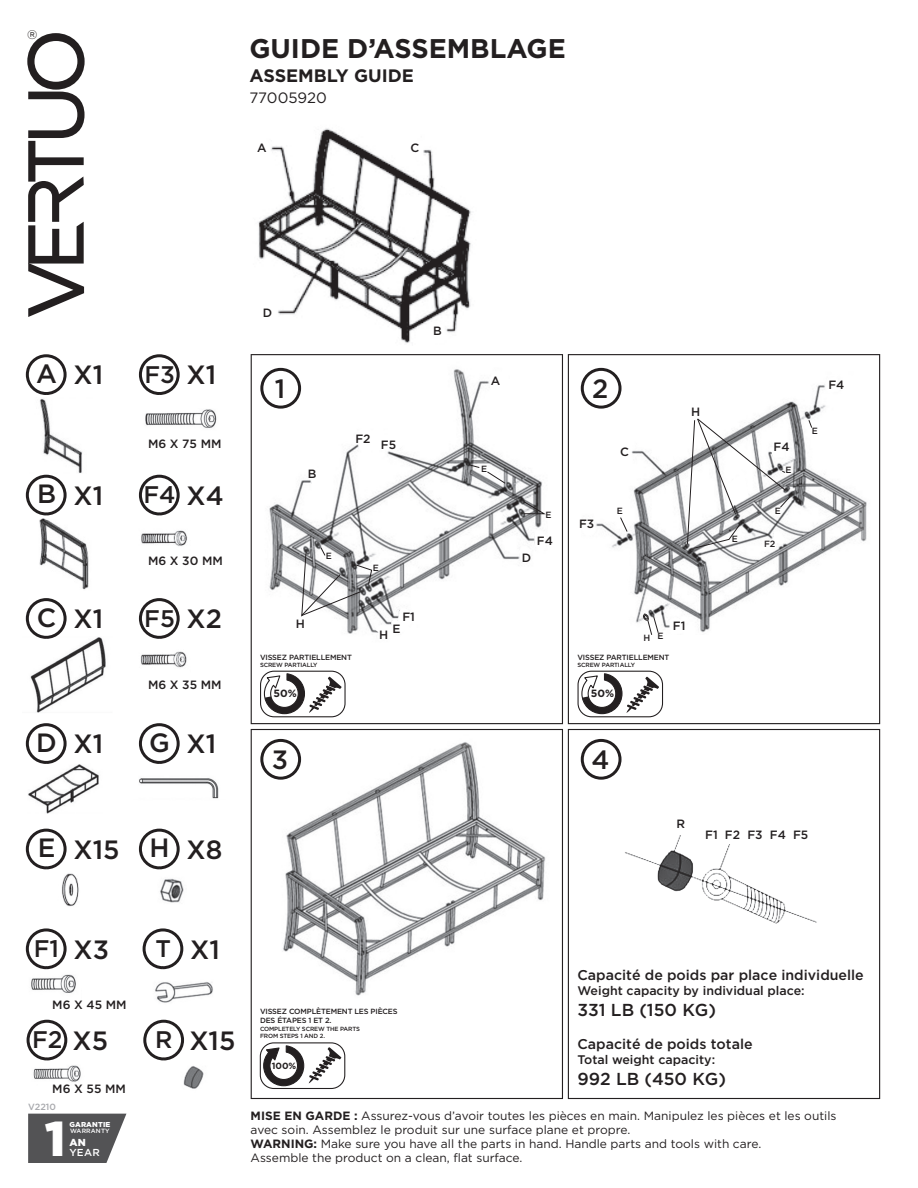
<style>
.page{position:relative;width:918px;height:1188px;background:#fff}
.page>*{position:absolute;margin:0;border:0;box-sizing:border-box;transform-origin:0 0}
.t1{font:900 48.9px "Gotham";color:#fff}
.t2{font:700 27px "Gotham";color:#231f20}
.t3{font:500 26.4px "Gotham";color:#231f20}
.t4{font:500 24px "Gotham";color:#231f20}
.t5{font:700 18px "Gotham";color:#231f20}
.t6{font:500 17.25px "Gotham";color:#231f20}
.t7{font:15px "Gotham";color:#231f20}
.t8{font:500 14.1px "Gotham";color:#231f20}
.t9{font:500 12.45px "Gotham";color:#231f20}
.t10{font:12.45px "Gotham";color:#231f20}
.t11{font:12px/13.8px "Gotham";color:#231f20}
.t12{font:500 12px "Gotham";color:#231f20}
.t13{font:700 10.5px "Gotham";color:#231f20}
.t14{font:500 10.05px "Gotham";color:#fff}
.t15{font:900 10.05px "Gotham";color:#fff}
.t16{font:500 9px "Gotham";color:#231f20}
.t17{font:500 9px "Gotham";color:#a8a9ad}
.t18{font:700 9px "Gotham";color:#231f20}
.t19{font:500 7.5px/9px "Gotham";letter-spacing:-.02em;color:#231f20}
.t20{font:900 7.2px "Gotham";letter-spacing:.02em;color:#fff}
.t21{font:500 6.15px "Gotham";letter-spacing:.02em;color:#fff}
.t22{font:500 6px/7.2px "Gotham";letter-spacing:-.02em;color:#231f20}
.s1{font-size:26.4px}
.s2{font-size:24px}
.s3{font-weight:700}
</style>
<div class="page">
<img style="left:258px;top:128px;width:213px;height:215px">
<img style="left:30px;top:636px;width:76px;height:77px">
<img style="left:62px;top:873px;width:17px;height:34px">
<img style="left:141px;top:530px;width:47px;height:16px">
<img style="left:140px;top:651px;width:47px;height:17px">
<img style="left:145px;top:409px;width:72px;height:19px">
<img style="left:139px;top:778px;width:80px;height:21px">
<img style="left:155px;top:982px;width:58px;height:21px">
<img style="left:160px;top:878px;width:24px;height:25px">
<img style="left:28px;top:762px;width:71px;height:52px">
<img style="left:31px;top:968px;width:45px;height:25px">
<img style="left:33px;top:1065px;width:48px;height:17px">
<img style="left:183px;top:1066px;width:21px;height:23px">
<img style="left:40px;top:398px;width:42px;height:75px">
<img style="left:39px;top:520px;width:50px;height:70px">
<svg style="left:27px;top:33px;width:58px;height:284px"></svg>
<svg style="left:251px;top:354px;width:312px;height:370px"></svg>
<svg style="left:251px;top:729px;width:312px;height:370px"></svg>
<svg style="left:568px;top:354px;width:312px;height:370px"></svg>
<svg style="left:568px;top:729px;width:312px;height:370px"></svg>
<div style="left:26px;top:723px;width:41px;height:41px;background:#fff;border:3px solid #231f20;border-radius:50%"></div>
<div style="left:26px;top:829px;width:41px;height:40px;background:#fff;border:3px solid #231f20;border-radius:50%"></div>
<svg style="left:26px;top:354px;width:41px;height:41px"></svg>
<div style="left:26px;top:475px;width:41px;height:40px;background:#fff;border:3px solid #231f20;border-radius:50%"></div>
<div style="left:26px;top:598px;width:41px;height:41px;background:#fff;border:3px solid #231f20;border-radius:50%"></div>
<svg style="left:139px;top:723px;width:41px;height:41px"></svg>
<div style="left:139px;top:829px;width:41px;height:40px;background:#fff;border:3px solid #231f20;border-radius:50%"></div>
<svg style="left:139px;top:354px;width:41px;height:41px"></svg>
<div style="left:139px;top:475px;width:41px;height:40px;background:#fff;border:3px solid #231f20;border-radius:50%"></div>
<svg style="left:139px;top:598px;width:41px;height:41px"></svg>
<div style="left:27px;top:1020px;width:40px;height:40px;background:#fff;border:3px solid #231f20;border-radius:50%"></div>
<svg style="left:26px;top:928px;width:41px;height:41px"></svg>
<div style="left:143px;top:1020px;width:41px;height:40px;background:#fff;border:3px solid #231f20;border-radius:50%"></div>
<div style="left:143px;top:928px;width:40px;height:41px;background:#fff;border:3px solid #231f20;border-radius:50%"></div>
<svg style="left:28px;top:1114px;width:98px;height:49px;background:#646465"></svg>
<div style="left:260px;top:671px;width:86px;height:46px;border:1px solid #231f20;border-radius:14px"></div>
<svg style="left:263px;top:673px;width:79px;height:42px"></svg>
<div style="left:578px;top:671px;width:85px;height:46px;border:1px solid #231f20;border-radius:14px"></div>
<svg style="left:581px;top:673px;width:78px;height:42px"></svg>
<div style="left:260px;top:1042px;width:85px;height:47px;border:1px solid #231f20;border-radius:14px"></div>
<svg style="left:263px;top:1045px;width:78px;height:42px"></svg>
<img style="left:621px;top:824px;width:206px;height:110px">
<p class="t10" style="left:27px;top:27px;width:12px">®</p>
<h2 class="t2" style="left:249px;top:33px;width:318px">GUIDE D’ASSEMBLAGE</h2>
<h3 class="t5" style="left:249px;top:66px;width:166px">ASSEMBLY GUIDE</h3>
<p class="t7" style="left:249px;top:90px;width:79px">77005920</p>
<p class="t12" style="left:257px;top:141px;width:11px">A</p>
<p class="t12" style="left:411px;top:141px;width:10px">C</p>
<p class="t12" style="left:263px;top:306px;width:11px">D</p>
<p class="t12" style="left:433px;top:324px;width:10px">B</p>
<h3 class="t3" style="left:36px;top:360px;width:69px">A X1</h3>
<h3 class="t4" style="left:144px;top:361px;width:73px">F3 <span class="s1">X1</span></h3>
<h3 class="t3" style="left:275px;top:374px;width:12px">1</h3>
<p class="t12" style="left:491px;top:374px;width:11px">A</p>
<h3 class="t3" style="left:592px;top:374px;width:18px">2</h3>
<p class="t12" style="left:828px;top:378px;width:18px">F4</p>
<p class="t12" style="left:691px;top:405px;width:11px">H</p>
<p class="t12" style="left:148px;top:437px;width:75px">M6 X 75 MM</p>
<p class="t12" style="left:355px;top:432px;width:17px">F2</p>
<p class="t12" style="left:381px;top:438px;width:17px">F5</p>
<p class="t12" style="left:620px;top:445px;width:10px">C</p>
<p class="t12" style="left:774px;top:440px;width:18px">F4</p>
<p class="t16" style="left:812px;top:426px;width:8px">E</p>
<p class="t12" style="left:308px;top:467px;width:10px">B</p>
<p class="t16" style="left:481px;top:464px;width:8px">E</p>
<p class="t16" style="left:786px;top:465px;width:8px">E</p>
<h3 class="t3" style="left:37px;top:480px;width:68px">B X1</h3>
<h3 class="t4" style="left:144px;top:481px;width:82px">F4 <span class="s1">X4</span></h3>
<p class="t16" style="left:545px;top:509px;width:8px">E</p>
<p class="t16" style="left:617px;top:506px;width:8px">E</p>
<p class="t16" style="left:775px;top:506px;width:8px">E</p>
<p class="t12" style="left:579px;top:517px;width:17px">F3</p>
<p class="t12" style="left:537px;top:534px;width:18px">F4</p>
<p class="t16" style="left:732px;top:534px;width:8px">E</p>
<p class="t16" style="left:764px;top:539px;width:13px">F2</p>
<p class="t12" style="left:148px;top:554px;width:76px">M6 X 30 MM</p>
<p class="t16" style="left:326px;top:550px;width:8px">E</p>
<p class="t16" style="left:373px;top:562px;width:8px">E</p>
<p class="t12" style="left:522px;top:551px;width:11px">D</p>
<h3 class="t3" style="left:37px;top:604px;width:68px">C X1</h3>
<h3 class="t4" style="left:144px;top:605px;width:79px">F5 <span class="s1">X2</span></h3>
<p class="t12" style="left:296px;top:617px;width:11px">H</p>
<p class="t12" style="left:402px;top:610px;width:14px">F1</p>
<p class="t12" style="left:392px;top:622px;width:10px">E</p>
<p class="t12" style="left:379px;top:628px;width:11px">H</p>
<p class="t16" style="left:643px;top:632px;width:21px">H E</p>
<p class="t12" style="left:673px;top:619px;width:14px">F1</p>
<p class="t19" style="left:260px;top:652px;width:93px">VISSEZ PARTIELLEMENT</p>
<p class="t22" style="left:260px;top:661px;width:59px">SCREW PARTIALLY</p>
<p class="t19" style="left:578px;top:652px;width:93px">VISSEZ PARTIELLEMENT</p>
<p class="t22" style="left:578px;top:661px;width:59px">SCREW PARTIALLY</p>
<p class="t12" style="left:148px;top:678px;width:75px">M6 X 35 MM</p>
<p class="t13" style="left:273px;top:687px;width:25px">50%</p>
<p class="t13" style="left:591px;top:687px;width:25px">50%</p>
<h3 class="t3" style="left:36px;top:729px;width:68px">D X1</h3>
<h3 class="t3" style="left:149px;top:729px;width:68px">G X1</h3>
<h3 class="t3" style="left:272px;top:745px;width:18px">3</h3>
<h3 class="t3" style="left:591px;top:745px;width:19px">4</h3>
<h3 class="t3" style="left:38px;top:834px;width:83px">E X15</h3>
<h3 class="t3" style="left:150px;top:834px;width:74px">H X8</h3>
<p class="t12" style="left:677px;top:817px;width:10px">R</p>
<p class="t12" style="left:705px;top:827px;width:105px">F1 F2 F3 F4 F5</p>
<h3 class="t4" style="left:34px;top:935px;width:77px">F1 <span class="s1">X3</span></h3>
<p class="t12" style="left:52px;top:998px;width:76px">M6 X 45 MM</p>
<h3 class="t4" style="left:32px;top:1026px;width:78px">F2 <span class="s1">X5</span></h3>
<p class="t12" style="left:52px;top:1082px;width:75px">M6 X 55 MM</p>
<p class="t17" style="left:28px;top:1101px;width:29px">V2210</p>
<p class="t20" style="left:69px;top:1120px;width:43px">GARANTIE</p>
<p class="t21" style="left:70px;top:1127px;width:41px">WARRANTY</p>
<h1 class="t1" style="left:45px;top:1110px;width:22px">1</h1>
<p class="t15" style="left:69px;top:1137px;width:18px">AN</p>
<p class="t14" style="left:69px;top:1147px;width:32px">YEAR</p>
<h3 class="t3" style="left:156px;top:934px;width:66px"><span class="s2">T</span> X1</h3>
<h3 class="t3" style="left:155px;top:1025px;width:82px"><span class="s2">R</span> X15</h3>
<p class="t19" style="left:260px;top:1007px;width:139px">VISSEZ COMPLÈTEMENT LES PIÈCES<br>DES ÉTAPES 1 ET 2.</p>
<p class="t22" style="left:260px;top:1025px;width:101px">COMPLETELY SCREW THE PARTS<br>FROM STEPS 1 AND 2.</p>
<p class="t18" style="left:272px;top:1061px;width:26px">100%</p>
<p class="t8" style="left:578px;top:967px;width:288px">Capacité de poids par place individuelle</p>
<p class="t9" style="left:578px;top:984px;width:229px">Weight capacity by individual place:</p>
<h3 class="t6" style="left:578px;top:1000px;width:140px">331 LB (150 KG)</h3>
<p class="t8" style="left:578px;top:1036px;width:177px">Capacité de poids totale</p>
<p class="t9" style="left:578px;top:1053px;width:139px">Total weight capacity:</p>
<h3 class="t6" style="left:578px;top:1069px;width:150px">992 LB (450 KG)</h3>
<p class="t11" style="left:251px;top:1109px;width:587px"><span class="s3">MISE EN GARDE :</span> Assurez-vous d’avoir toutes les pièces en main. Manipulez les pièces et les outils avec soin. Assemblez le produit sur une surface plane et propre.<br><span class="s3">WARNING:</span> Make sure you have all the parts in hand. Handle parts and tools with care.<br>Assemble the product on a clean, flat surface.</p>
</div>
